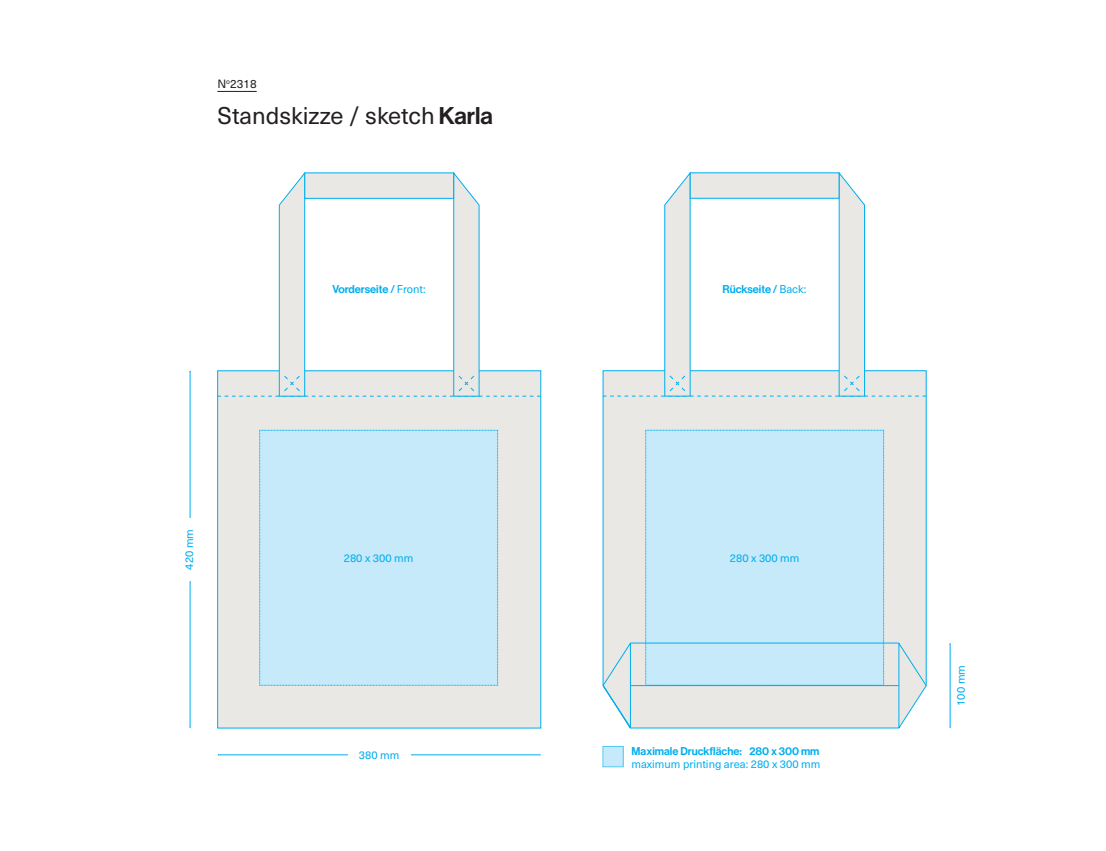
<style>
.page{position:relative;width:1106px;height:851px;background:#fff}
.page>*{position:absolute;margin:0;border:0;box-sizing:border-box;transform-origin:0 0}
.t1{font:23.7px "Neue Haas Unica W1 G";color:#231f20}
.t2{font:11.79px "Neue Haas Unica W1 G";color:#231f20}
.t3{font:11.1px "N Haas Grotesk DS Pro 65 Md";color:#00aeef}
.t4{font:11.1px "Neue Haas Unica W1 G";color:#00aeef}
.s1{font-family:"N Haas Grotesk DS Pro 65 Md"}
.s2{font-family:"Neue Haas Unica W1 G"}
</style>
<div class="page">
<div style="left:217px;top:370px;width:324px;height:358px;background:#e9e8e4;border:1px solid #00aeef"></div>
<hr style="left:190px;top:372px;width:1px;height:354px;background:#00aeef">
<hr style="left:219px;top:754px;width:320px;height:1px;background:#00aeef">
<svg style="left:279px;top:173px;width:200px;height:203px"></svg>
<svg style="left:217px;top:376px;width:323px;height:21px"></svg>
<div style="left:305px;top:173px;width:148px;height:25px;background:#e9e8e4"></div>
<div style="left:259px;top:430px;width:239px;height:255px;background:#c6eafa"></div>
<hr style="left:217px;top:91px;width:40px;height:1px;background:#231f20">
<div style="left:348px;top:745px;width:62px;height:19px;background:#fff"></div>
<div style="left:179px;top:518px;width:19px;height:62px;background:#fff"></div>
<div style="left:603px;top:370px;width:323px;height:358px;background:#e9e8e4"></div>
<svg style="left:664px;top:172px;width:200px;height:203px"></svg>
<svg style="left:603px;top:375px;width:323px;height:22px;background:#dde5e4"></svg>
<div style="left:690px;top:173px;width:149px;height:25px;background:#e9e8e4"></div>
<div style="left:645px;top:430px;width:239px;height:255px;background:#c6eafa"></div>
<hr style="left:630px;top:643px;width:268px;height:1px;background:#00aeef">
<svg style="left:898px;top:643px;width:28px;height:85px"></svg>
<hr style="left:630px;top:685px;width:268px;height:1px;background:#00aeef">
<svg style="left:603px;top:643px;width:28px;height:85px"></svg>
<hr style="left:950px;top:644px;width:1px;height:82px;background:#00aeef">
<svg style="left:603px;top:746px;width:21px;height:21px"></svg>
<p class="t2" style="left:217px;top:75px;width:41px">N<sup>o</sup>2318</p>
<h1 class="t1" style="left:217px;top:98px;width:277px">Standskizze / sketch <span class="s1">Karla</span></h1>
<p class="t3" style="left:332px;top:283px;width:95px">Vorderseite / <span class="s2">Front:</span></p>
<p class="t3" style="left:722px;top:283px;width:86px">Rückseite / <span class="s2">Back:</span></p>
<p class="t4" style="left:181px;top:569px;width:42px;rotate:-90deg">420 mm</p>
<p class="t4" style="left:344px;top:550px;width:71px">280 x 300 mm</p>
<p class="t4" style="left:730px;top:549px;width:71px">280 x 300 mm</p>
<p class="t4" style="left:359px;top:746px;width:42px">380 mm</p>
<p class="t3" style="left:631px;top:744px;width:189px">Maximale Druckfläche: 280 x 300 mm</p>
<p class="t4" style="left:631px;top:756px;width:190px">maximum printing area: 280 x 300 mm</p>
<p class="t4" style="left:952px;top:705px;width:42px;rotate:-90deg">100 mm</p>
</div>
